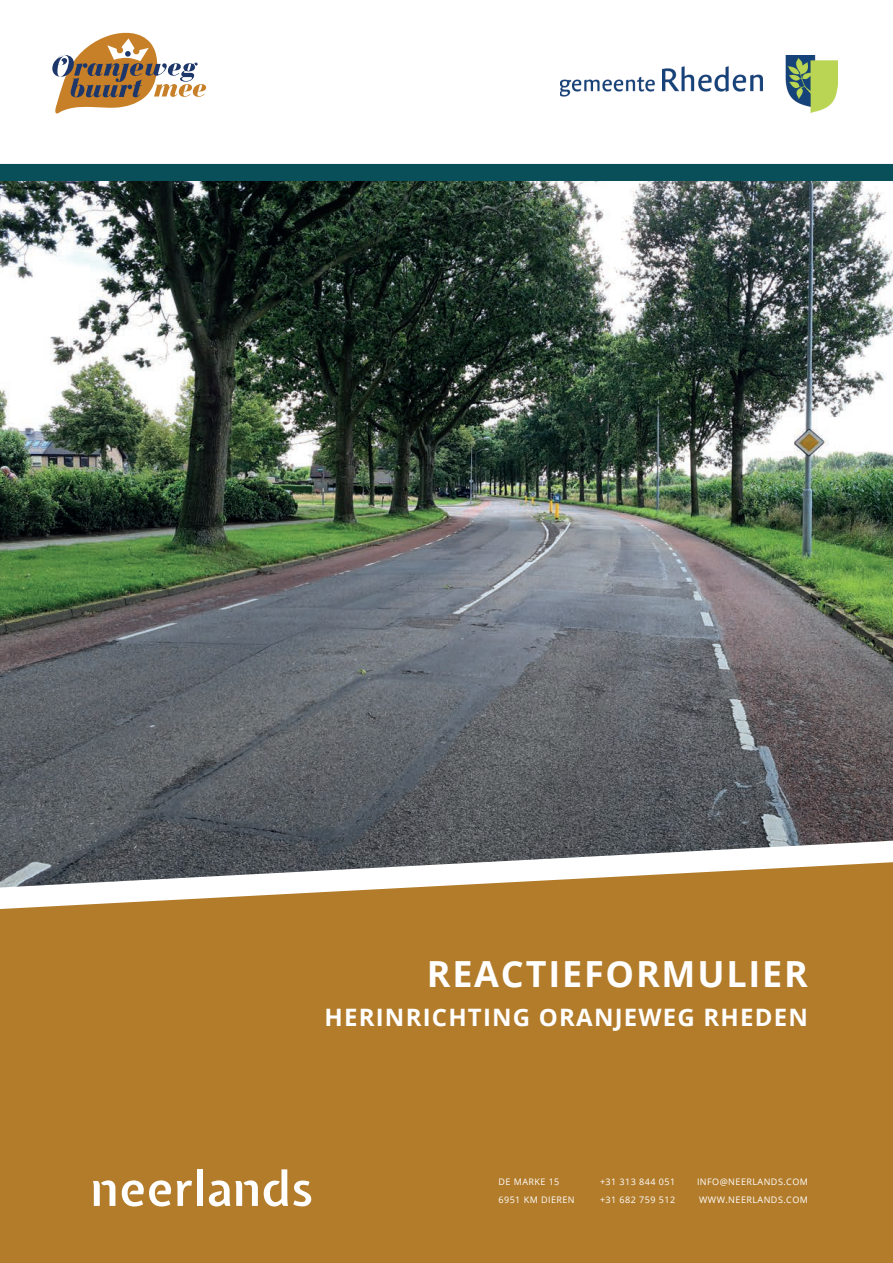
<style>
.page{position:relative;width:893px;height:1263px;background:#fff}
.page>*{position:absolute;margin:0;border:0;box-sizing:border-box;transform-origin:0 0}
.t1{font:700 36px "Open Sans";letter-spacing:.05em;color:#fff}
.t2{font:700 24px "Open Sans";letter-spacing:.05em;color:#fff}
.t3{font:9px/18px "Open Sans";letter-spacing:.05em;color:#fff}
</style>
<div class="page">
<img style="left:560px;top:55px;width:277px;height:57px">
<img style="left:0;top:181px;width:893px;height:660px">
<div style="left:0;top:909px;width:893px;height:354px;background:#b27c2b"></div>
<svg style="left:93px;top:1180px;width:22px;height:26px"></svg>
<svg style="left:122px;top:1180px;width:49px;height:26px"></svg>
<svg style="left:177px;top:1180px;width:15px;height:26px"></svg>
<div style="left:197px;top:1169px;width:6px;height:37px;background:#fff"></div>
<svg style="left:209px;top:1180px;width:49px;height:26px"></svg>
<svg style="left:264px;top:1169px;width:47px;height:37px"></svg>
<svg style="left:0;top:841px;width:893px;height:68px"></svg>
<div style="left:0;top:159px;width:893px;height:22px;background:#084f5a"></div>
<svg style="left:0;top:159px;width:893px;height:5px;background:#fcfdfd"></svg>
<svg style="left:52px;top:32px;width:154px;height:82px"></svg>
<h1 class="t1" style="left:427px;top:949px;width:383px">REACTIEFORMULIER</h1>
<h2 class="t2" style="left:325px;top:1000px;width:485px">HERINRICHTING ORANJEWEG RHEDEN</h2>
<p class="t3" style="left:498px;top:1172px;width:78px">DE MARKE 15<br>6951 KM DIEREN</p>
<p class="t3" style="left:600px;top:1172px;width:77px">+31 313 844 051 +31 682 759 512</p>
<p class="t3" style="left:697px;top:1172px;width:112px">INFO@NEERLANDS.COM<br>WWW.NEERLANDS.COM</p>
</div>
